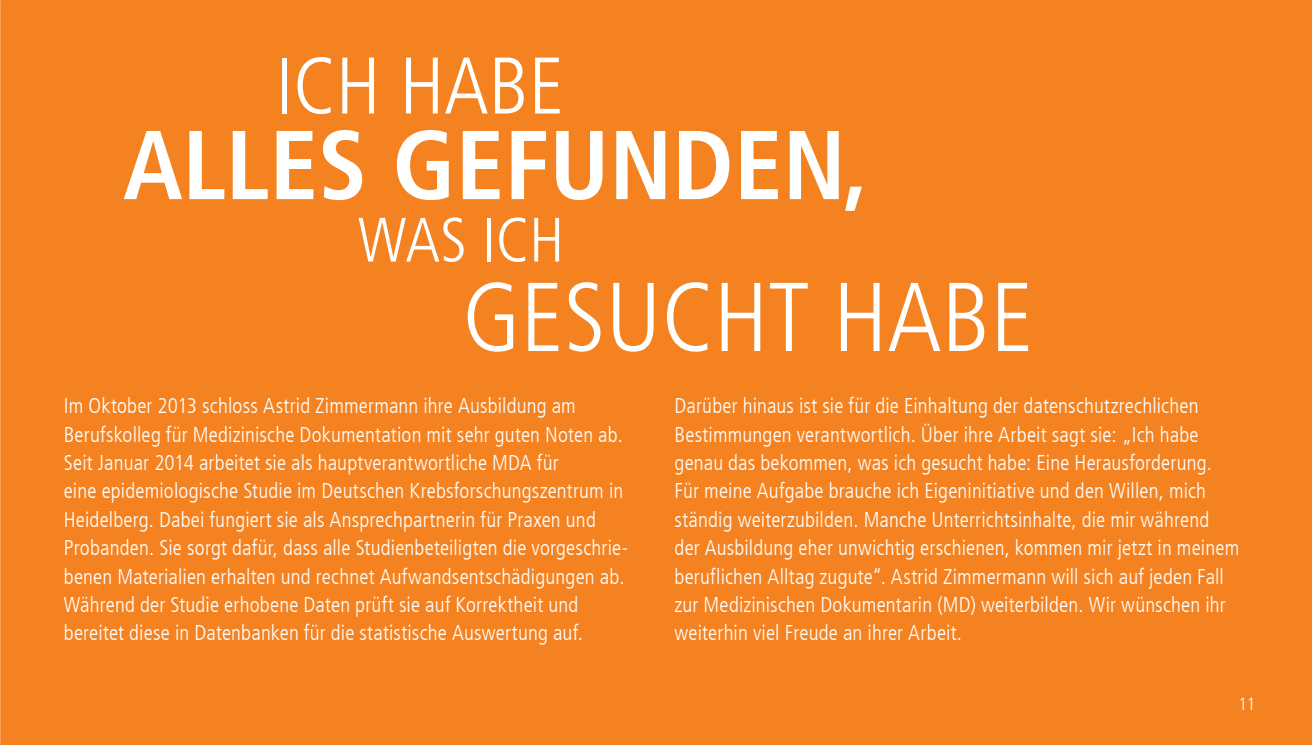
<style>
.page{position:relative;width:1312px;height:745px;background:#fff}
.page>*{position:absolute;margin:0;border:0;box-sizing:border-box;transform-origin:0 0}
.t1{font:700 condensed 97.5px "Frutiger LT";color:#fff}
.t2{font:300 condensed 97.5px "Frutiger LT";color:#fff}
.t3{font:300 condensed 80px "Frutiger LT";color:#fff}
.t4{font:300 condensed 62.5px "Frutiger LT";color:#fff}
.t5{font:300 condensed 21.25px/28.2px "Frutiger LT";letter-spacing:.01em;color:#fff}
.t6{font:300 condensed 17.5px "Frutiger LT";color:#fff}
</style>
<div class="page">
<div style="left:0;top:0;width:1311px;height:744px;background:#f58220"></div>
<img style="left:0;top:0;width:1px;height:744px">
<h2 class="t3" style="left:275px;top:40px;width:290px">ICH HABE</h2>
<h1 class="t1" style="left:123px;top:107px;width:747px">ALLES GEFUNDEN,</h1>
<h3 class="t4" style="left:358px;top:204px;width:208px">WAS ICH</h3>
<h1 class="t2" style="left:462px;top:262px;width:572px">GESUCHT HABE</h1>
<p class="t5" style="left:64px;top:392px;width:565px">Im Oktober 2013 schloss Astrid Zimmermann ihre Ausbildung am Berufskolleg für Medizinische Dokumentation mit sehr guten Noten ab.<br>Seit Januar 2014 arbeitet sie als hauptverantwortliche MDA für<br>eine epidemiologische Studie im Deutschen Krebsforschungszentrum in Heidelberg. Dabei fungiert sie als Ansprechpartnerin für Praxen und Probanden. Sie sorgt dafür, dass alle Studienbeteiligten die vorgeschrie&shy;benen Materialien erhalten und rechnet Aufwandsentschädigungen ab.<br>Während der Studie erhobene Daten prüft sie auf Korrektheit und bereitet diese in Datenbanken für die statistische Auswertung auf.</p>
<p class="t5" style="left:674px;top:392px;width:566px">Darüber hinaus ist sie für die Einhaltung der datenschutzrechlichen Bestimmungen verantwortlich. Über ihre Arbeit sagt sie: „Ich habe genau das bekommen, was ich gesucht habe: Eine Herausforderung.<br>Für meine Aufgabe brauche ich Eigeninitiative und den Willen, mich ständig weiterzubilden. Manche Unterrichtsinhalte, die mir während der Ausbildung eher unwichtig erschienen, kommen mir jetzt in meinem beruflichen Alltag zugute“. Astrid Zimmermann will sich auf jeden Fall zur Medizinischen Dokumentarin (MD) weiterbilden. Wir wünschen ihr weiterhin viel Freude an ihrer Arbeit.</p>
<p class="t6" style="left:1238px;top:693px;width:18px">11</p>
</div>
